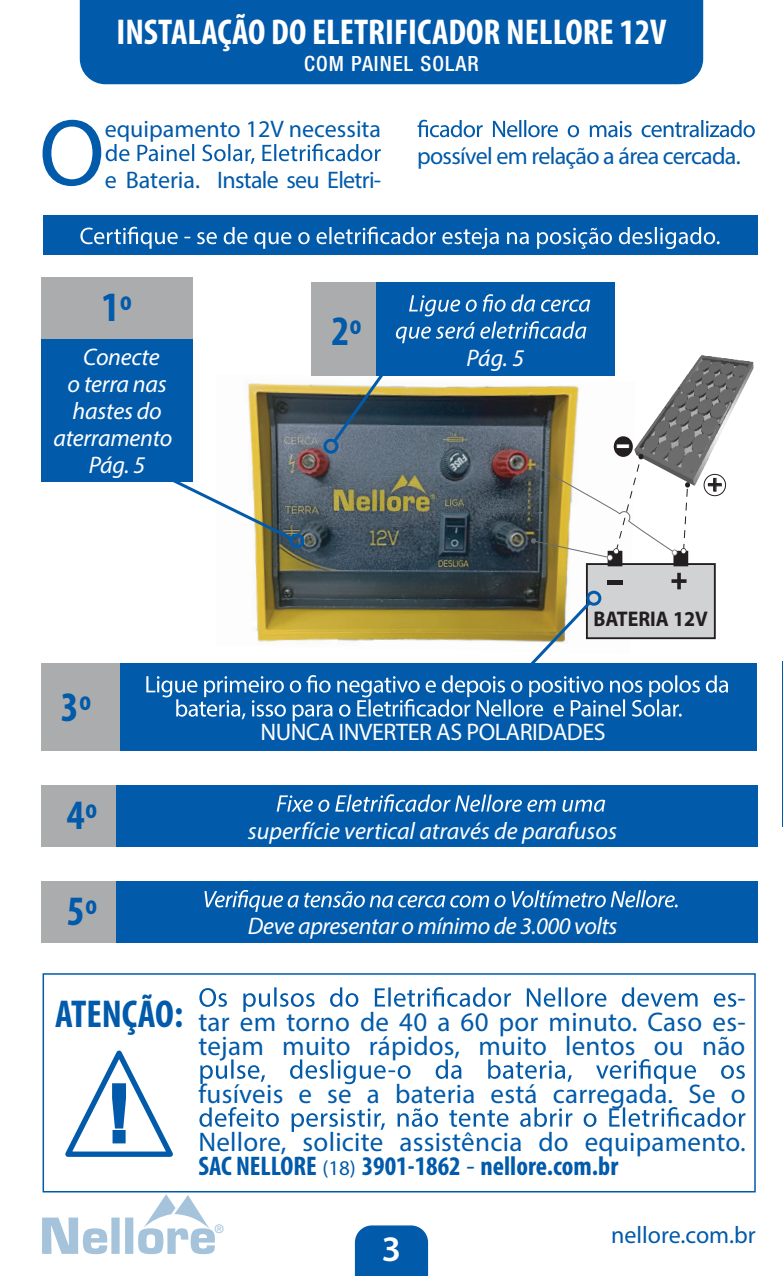
<style>
.page{position:relative;width:783px;height:1276px;background:#fff}
.page>*{position:absolute;margin:0;border:0;box-sizing:border-box;transform-origin:0 0}
.t1{font:95.1px "Myriad Pro";color:#015aaa}
.t2{font:700 80.7px "Arial";color:#015aaa;scale:.96 1}
.t3{font:700 condensed 42px "Myriad Pro";color:#015aaa}
.t4{font:700 condensed 39px "Myriad Pro";color:#015aaa}
.t5{font:700 condensed 36px "Myriad Pro";color:#fff}
.t6{font:600 36px "Myriad Pro";color:#fff}
.t7{font:27px/24px "Myriad Pro";letter-spacing:.01em;color:#015aaa;text-align:justify}
.t8{font:700 condensed 27px "Myriad Pro";color:#015aaa}
.t9{font:27px "Arial";color:#231f20}
.t10{font:700 25.8px "Tahoma";color:#fff;scale:1.46 1}
.t11{font:italic 24px "Myriad Pro";letter-spacing:-.01em;color:#fff}
.t12{font:24px/51px "Myriad Pro";color:#015aaa}
.t13{font:24px "Myriad Pro";letter-spacing:-.02em;color:#015aaa}
.t14{font:24px "Myriad Pro";letter-spacing:-.02em;color:#fff}
.t15{font:700 21.3px "Myriad Pro";color:#231f20;scale:.94 1}
.t16{font:500 condensed 21px "Helvetica Neue";letter-spacing:.05em;color:#fff}
.t17{font:500 12px "Helvetica Neue LT Std";color:#a5c4dc}
.s1{font-weight:400;font-stretch:normal;font-size:21px}
.s2{font-weight:400;font-stretch:normal}
</style>
<div class="page">
<div style="left:355px;top:1225px;width:73px;height:50px;background:#015aaa"></div>
<svg style="left:42px;top:1194px;width:173px;height:60px"></svg>
<div style="left:80px;top:0;width:623px;height:84px;background:#015aaa"></div>
<div style="left:43px;top:973px;width:712px;height:219px;border:2px solid #015aaa"></div>
<svg style="left:199px;top:987px;width:537px;height:25px"></svg>
<svg style="left:200px;top:1059px;width:544px;height:25px"></svg>
<svg style="left:199px;top:1107px;width:546px;height:25px"></svg>
<svg style="left:65px;top:1050px;width:108px;height:107px"></svg>
<svg style="left:106px;top:144px;width:274px;height:20px"></svg>
<svg style="left:417px;top:120px;width:337px;height:17px"></svg>
<img style="left:248px;top:374px;width:385px;height:224px">
<div style="left:586px;top:564px;width:128px;height:74px;background:#d1d2d4"></div>
<div style="left:585px;top:563px;width:130px;height:76px;border:2px solid #231f20"></div>
<div style="left:608px;top:551px;width:13px;height:15px;background:#231f20"></div>
<div style="left:607px;top:551px;width:15px;height:15px;border:1px solid #231f20"></div>
<div style="left:673px;top:551px;width:14px;height:15px;background:#231f20"></div>
<svg style="left:671px;top:573px;width:15px;height:16px"></svg>
<div style="left:607px;top:580px;width:16px;height:5px;background:#231f20"></div>
<img style="left:634px;top:355px;width:119px;height:131px">
<div style="left:613px;top:436px;width:19px;height:21px;background:#231f20;border-radius:50%"></div>
<div style="left:703px;top:474px;width:22px;height:22px;border:1px solid #231f20;border-radius:50%"></div>
<svg style="left:708px;top:478px;width:13px;height:13px"></svg>
<svg style="left:530px;top:454px;width:160px;height:107px"></svg>
<div style="left:117px;top:664px;width:639px;height:87px;background:#015aaa"></div>
<div style="left:41px;top:664px;width:79px;height:87px;background:#abacad"></div>
<div style="left:41px;top:339px;width:152px;height:142px;background:#015aaa"></div>
<div style="left:41px;top:277px;width:152px;height:62px;background:#abacad"></div>
<svg style="left:158px;top:471px;width:137px;height:71px"></svg>
<div style="left:289px;top:533px;width:15px;height:15px;border:3px solid #015aaa;border-radius:50%"></div>
<svg style="left:146px;top:598px;width:582px;height:123px"></svg>
<div style="left:586px;top:591px;width:15px;height:15px;border:3px solid #015aaa;border-radius:50%"></div>
<div style="left:43px;top:215px;width:714px;height:40px;background:#015aaa"></div>
<svg style="left:80px;top:227px;width:639px;height:22px"></svg>
<div style="left:116px;top:785px;width:641px;height:62px;background:#015aaa"></div>
<svg style="left:276px;top:794px;width:329px;height:18px"></svg>
<div style="left:41px;top:785px;width:75px;height:62px;background:#abacad"></div>
<div style="left:116px;top:881px;width:641px;height:61px;background:#015aaa"></div>
<svg style="left:204px;top:890px;width:473px;height:22px"></svg>
<div style="left:41px;top:881px;width:75px;height:61px;background:#abacad"></div>
<div style="left:376px;top:283px;width:238px;height:93px;background:#015aaa"></div>
<svg style="left:396px;top:294px;width:194px;height:49px"></svg>
<div style="left:311px;top:283px;width:65px;height:93px;background:#abacad"></div>
<svg style="left:330px;top:376px;width:66px;height:69px"></svg>
<div style="left:323px;top:439px;width:15px;height:15px;border:3px solid #015aaa;border-radius:50%"></div>
<hr style="left:782px;top:661px;width:1px;height:165px;background:#015aaa">
<h3 class="t5" style="left:116px;top:9px;width:551px">INSTALAÇÃO DO ELETRIFICADOR NELLORE 12V</h3>
<p class="t16" style="left:304px;top:51px;width:176px">COM PAINEL SOLAR</p>
<h1 class="t1" style="left:39px;top:94px;width:67px">O</h1>
<p class="t12" style="left:105px;top:103px;width:278px">equipamento 12V necessita e Bateria. Instale seu Eletri-</p>
<p class="t13" style="left:417px;top:141px;width:325px">possível em relação a área cercada.</p>
<h3 class="t3" style="left:102px;top:281px;width:32px">1º</h3>
<p class="t11" style="left:83px;top:342px;width:78px">Conecte</p>
<p class="t11" style="left:68px;top:369px;width:101px">o terra nas</p>
<p class="t11" style="left:72px;top:396px;width:91px">hastes do</p>
<p class="t11" style="left:53px;top:423px;width:121px">aterramento</p>
<p class="t11" style="left:89px;top:450px;width:58px">Pág. 5</p>
<h3 class="t3" style="left:331px;top:304px;width:32px">2º</h3>
<p class="t11" style="left:466px;top:343px;width:59px">Pág. 5</p>
<p class="t10" style="left:631px;top:466px;width:13px;rotate:-180deg">-</p>
<p class="t9" style="left:706px;top:466px;width:17px">+</p>
<h3 class="t3" style="left:61px;top:681px;width:32px">3º</h3>
<p class="t15" style="left:593px;top:605px;width:123px">BATERIA 12V</p>
<p class="t14" style="left:260px;top:717px;width:347px">NUNCA INVERTER AS POLARIDADES</p>
<h3 class="t3" style="left:67px;top:789px;width:32px">4º</h3>
<h3 class="t3" style="left:67px;top:884px;width:32px">5º</h3>
<p class="t11" style="left:248px;top:815px;width:371px">superfície vertical através de parafusos</p>
<p class="t11" style="left:248px;top:911px;width:371px">Deve apresentar o mínimo de 3.000 volts</p>
<h3 class="t4" style="left:55px;top:989px;width:129px">ATENÇÃO:</h3>
<h2 class="t2" style="left:106px;top:1057px;width:28px">!</h2>
<p class="t7" style="left:198px;top:985px;width:549px;text-indent:539px">- tar em torno de 40 a 60 por minuto. Caso es&shy;tejam muito rápidos, muito lentos ou não</p>
<p class="t7" style="left:198px;top:1069px;width:548px;line-height:48px">fusíveis e se a bateria está carregada. Se o<br>Nellore, solicite assistência do equipamento.</p>
<p class="t8" style="left:198px;top:1148px;width:421px">SAC NELLORE <span class="s1">(18)</span> 3901-1862 <span class="s2">-</span> nellore.com.br</p>
<p class="t17" style="left:214px;top:1221px;width:11px">®</p>
<h3 class="t6" style="left:382px;top:1226px;width:21px">3</h3>
<p class="t12" style="left:611px;top:1209px;width:146px">nellore.com.br</p>
</div>
